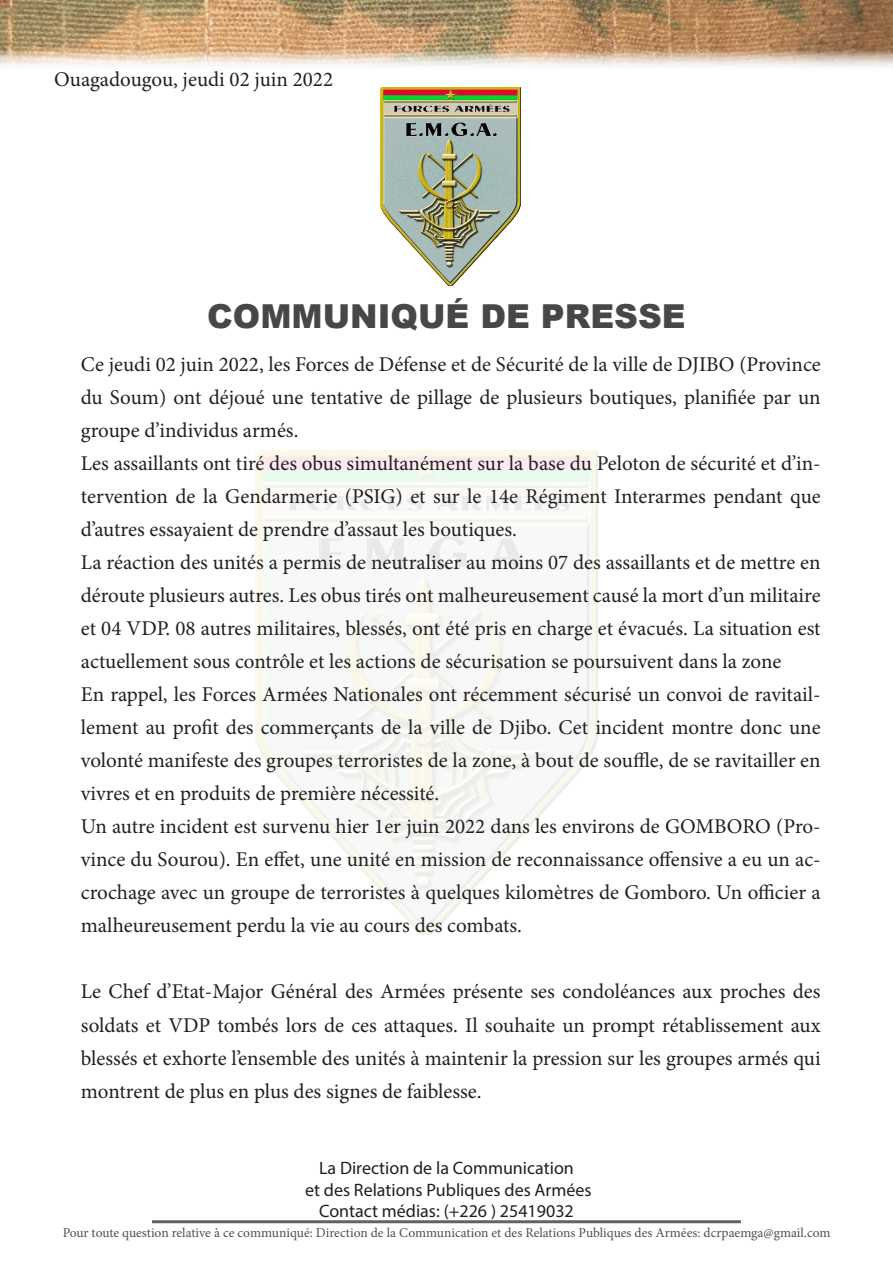
<style>
.page{position:relative;width:893px;height:1263px;background:#fff}
.page>*{position:absolute;margin:0;border:0;box-sizing:border-box;transform-origin:0 0}
.t1{font:900 33px "Arial";color:#464748}
.t2{font:21px/33px "Minion Pro";color:#231f20;text-align:justify}
.t3{font:18px "Myriad Pro";color:#231f20}
.t4{font:13.5px "Minion Pro";color:#464748}
</style>
<div class="page">
<img style="left:381px;top:87px;width:140px;height:199px">
<img style="left:255px;top:450px;width:343px;height:485px">
<img style="left:0;top:0;width:893px;height:67px">
<hr style="left:152px;top:1220px;width:589px;height:3px;background:#636366">
<p class="t2" style="left:54px;top:63px;width:281px">Ouagadougou, jeudi 02 juin 2022</p>
<p class="t1" style="left:207px;top:292px;width:480px">COMMUNIQUÉ DE PRESSE</p>
<p class="t2" style="left:81px;top:348px;width:741px">Ce jeudi 02 juin 2022, les Forces de Défense et de Sécurité de la ville de DJIBO (Province du Soum) ont déjoué une tentative de pillage de plusieurs boutiques, planifiée par un groupe d’individus armés.</p>
<p class="t2" style="left:81px;top:447px;width:741px">Les assaillants ont tiré des obus simultanément sur la base du Peloton de sécurité et d’in&shy;tervention de la Gendarmerie (PSIG) et sur le 14e Régiment Interarmes pendant que d’autres essayaient de prendre d’assaut les boutiques.</p>
<p class="t2" style="left:81px;top:546px;width:741px">La réaction des unités a permis de neutraliser au moins 07 des assaillants et de mettre en déroute plusieurs autres. Les obus tirés ont malheureusement causé la mort d’un militaire et 04 VDP. 08 autres militaires, blessés, ont été pris en charge et évacués. La situation est actuellement sous contrôle et les actions de sécurisation se poursuivent dans la zone</p>
<p class="t2" style="left:81px;top:678px;width:741px">En rappel, les Forces Armées Nationales ont récemment sécurisé un convoi de ravitail&shy;lement au profit des commerçants de la ville de Djibo. Cet incident montre donc une volonté manifeste des groupes terroristes de la zone, à bout de souffle, de se ravitailler en vivres et en produits de première nécessité.</p>
<p class="t2" style="left:81px;top:810px;width:741px">Un autre incident est survenu hier 1er juin 2022 dans les environs de GOMBORO (Pro&shy;vince du Sourou). En effet, une unité en mission de reconnaissance offensive a eu un ac&shy;crochage avec un groupe de terroristes à quelques kilomètres de Gomboro. Un officier a malheureusement perdu la vie au cours des combats.</p>
<p class="t2" style="left:81px;top:975px;width:741px">Le Chef d’Etat-Major Général des Armées présente ses condoléances aux proches des soldats et VDP tombés lors de ces attaques. Il souhaite un prompt rétablissement aux blessés et exhorte l’ensemble des unités à maintenir la pression sur les groupes armés qui montrent de plus en plus des signes de faiblesse.</p>
<p class="t3" style="left:319px;top:1157px;width:256px">La Direction de la Communication</p>
<p class="t3" style="left:305px;top:1178px;width:288px">et des Relations Publiques des Armées</p>
<p class="t3" style="left:319px;top:1200px;width:256px">Contact médias: (+226 ) 25419032</p>
<p class="t4" style="left:62px;top:1224px;width:769px">Pour toute question relative à ce communiqué: Direction de la Communication et des Relations Publiques des Armées: dcrpaemga@gmail.com</p>
</div>
